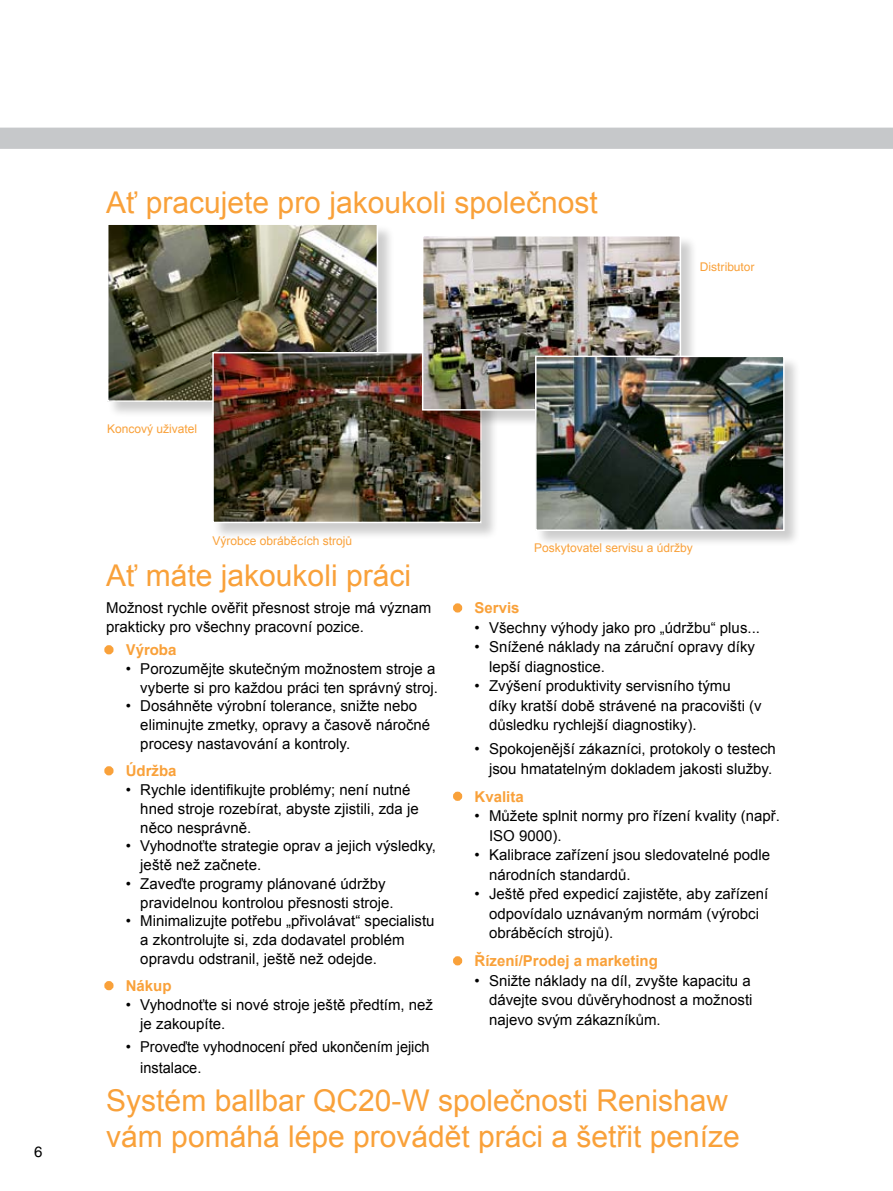
<style>
.page{position:relative;width:893px;height:1191px;background:#fff}
.page>*{position:absolute;margin:0;border:0;box-sizing:border-box;transform-origin:0 0}
.t1{font:30px/36px "Arial";color:#f9a13a}
.t2{font:15px/18.8px "Arial";color:#000}
.t3{font:700 15px "Arial";color:#f9a13a}
.t4{font:700 15px "Helvetica";color:#f9a13a}
.t5{font:15px "Helvetica";color:#000}
.t6{font:12px "Arial";color:#f9a13a}
.t7{font:12px "Helvetica";color:#f9a13a}
.s1{font-weight:400}
.s2{font-family:"Helvetica";font-weight:400}
</style>
<div class="page">
<div style="left:104px;top:645px;width:10px;height:9px;border:4px solid #f9a13a;border-radius:50%"></div>
<div style="left:104px;top:766px;width:10px;height:9px;border:4px solid #f9a13a;border-radius:50%"></div>
<div style="left:104px;top:981px;width:10px;height:9px;border:4px solid #f9a13a;border-radius:50%"></div>
<div style="left:453px;top:603px;width:9px;height:9px;border:4px solid #f9a13a;border-radius:50%"></div>
<div style="left:453px;top:791px;width:9px;height:10px;border:4px solid #f9a13a;border-radius:50%"></div>
<div style="left:453px;top:956px;width:9px;height:9px;border:4px solid #f9a13a;border-radius:50%"></div>
<div style="left:0;top:128px;width:893px;height:21px;background:#c6c8ca"></div>
<div style="left:107px;top:224px;width:288px;height:195px;background:#000;opacity:.2"></div>
<img style="left:110px;top:226px;width:265px;height:173px">
<div style="left:107px;top:223px;width:271px;height:179px;border:2px solid #fff"></div>
<div style="left:213px;top:352px;width:286px;height:187px;background:#000;opacity:.2"></div>
<img style="left:215px;top:355px;width:264px;height:165px">
<div style="left:212px;top:352px;width:270px;height:171px;border:2px solid #fff"></div>
<div style="left:422px;top:235px;width:276px;height:192px;background:#000;opacity:.2"></div>
<img style="left:425px;top:238px;width:253px;height:169px">
<div style="left:422px;top:235px;width:259px;height:175px;border:2px solid #fff"></div>
<div style="left:535px;top:356px;width:266px;height:191px;background:#000;opacity:.2"></div>
<img style="left:538px;top:358px;width:244px;height:170px">
<div style="left:535px;top:355px;width:250px;height:176px;border:2px solid #fff"></div>
<p class="t5" style="left:34px;top:1143px;width:10px">6</p>
<h1 class="t1" style="left:106px;top:185px;width:493px">Ať pracujete pro jakoukoli společnost</h1>
<p class="t7" style="left:700px;top:260px;width:56px">Distributor</p>
<p class="t6" style="left:107px;top:421px;width:92px">Koncový uživatel</p>
<p class="t6" style="left:213px;top:533px;width:141px">Výrobce obráběcích strojů</p>
<p class="t6" style="left:534px;top:540px;width:160px">Poskytovatel servisu a údržby</p>
<h1 class="t1" style="left:106px;top:558px;width:306px">Ať máte jakoukoli práci</h1>
<p class="t2" style="left:106px;top:599px;width:327px">Možnost rychle ověřit přesnost stroje má význam prakticky pro všechny pracovní pozice.</p>
<p class="t4" style="left:106px;top:641px;width:72px"><span class="s1">•</span> Výroba</p>
<p class="t2" style="left:126px;top:659px;width:314px;text-align:right">• Porozumějte skutečným možnostem stroje a vyberte si pro každou práci ten správný stroj.</p>
<p class="t2" style="left:140px;top:697px;width:291px;text-indent:-15px">• Dosáhněte výrobní tolerance, snižte nebo eliminujte zmetky, opravy a časově náročné procesy nastavování a kontroly.</p>
<p class="t3" style="left:106px;top:761px;width:72px"><span class="s2">•</span> Údržba</p>
<p class="t2" style="left:140px;top:780px;width:280px;text-indent:-15px">• Rychle identifikujte problémy; není nutné hned stroje rozebírat, abyste zjistili, zda je něco nesprávně.</p>
<p class="t2" style="left:140px;top:836px;width:297px;text-indent:-15px">• Vyhodnoťte strategie oprav a jejich výsledky, ještě než začnete.</p>
<p class="t2" style="left:140px;top:874px;width:255px;text-indent:-15px">• Zaveďte programy plánované údržby pravidelnou kontrolou přesnosti stroje.</p>
<p class="t2" style="left:140px;top:911px;width:296px;text-indent:-15px">• Minimalizujte potřebu „přivolávat“ specialistu a zkontrolujte si, zda dodavatel problém opravdu odstranil, ještě než odejde.</p>
<p class="t3" style="left:106px;top:976px;width:67px"><span class="s2">•</span> Nákup</p>
<p class="t2" style="left:140px;top:995px;width:294px;text-indent:-15px">• Vyhodnoťte si nové stroje ještě předtím, než je zakoupíte.</p>
<p class="t2" style="left:140px;top:1036px;width:291px;line-height:21px;text-indent:-15px">• Proveďte vyhodnocení před ukončením jejich instalace.</p>
<p class="t3" style="left:455px;top:598px;width:66px"><span class="s2">•</span> Servis</p>
<p class="t2" style="left:474px;top:618px;width:287px">• Všechny výhody jako pro „údržbu“ plus...</p>
<p class="t2" style="left:489px;top:637px;width:267px;line-height:19.5px;text-indent:-15px">• Snížené náklady na záruční opravy díky lepší diagnostice.</p>
<p class="t2" style="left:489px;top:676px;width:274px;line-height:19.5px;text-indent:-15px">• Zvýšení produktivity servisního týmu díky kratší době strávené na pracovišti (v důsledku rychlejší diagnostiky).</p>
<p class="t2" style="left:474px;top:739px;width:303px;line-height:19.5px;text-align:right">• Spokojenější zákazníci, protokoly o testech jsou hmatatelným dokladem jakosti služby.</p>
<p class="t3" style="left:455px;top:786px;width:70px"><span class="s2">•</span> Kvalita</p>
<p class="t2" style="left:489px;top:806px;width:292px;line-height:19.5px;text-indent:-15px">• Můžete splnit normy pro řízení kvality (např.<br>ISO 9000).</p>
<p class="t2" style="left:489px;top:845px;width:282px;line-height:19.5px;text-indent:-15px">• Kalibrace zařízení jsou sledovatelné podle národních standardů.</p>
<p class="t2" style="left:489px;top:884px;width:281px;line-height:19.5px;text-indent:-15px">• Ještě před expedicí zajistěte, aby zařízení odpovídalo uznávaným normám (výrobci obráběcích strojů).</p>
<p class="t3" style="left:455px;top:951px;width:204px"><span class="s2">•</span> Řízení/Prodej a marketing</p>
<p class="t2" style="left:489px;top:971px;width:265px;line-height:19.5px;text-align:justify;text-indent:-15px">• Snižte náklady na díl, zvyšte kapacitu a dávejte svou důvěryhodnost a možnosti najevo svým zákazníkům.</p>
<h1 class="t1" style="left:106px;top:1083px;width:635px">Systém ballbar QC20-W společnosti Renishaw vám pomáhá lépe provádět práci a šetřit peníze</h1>
</div>
